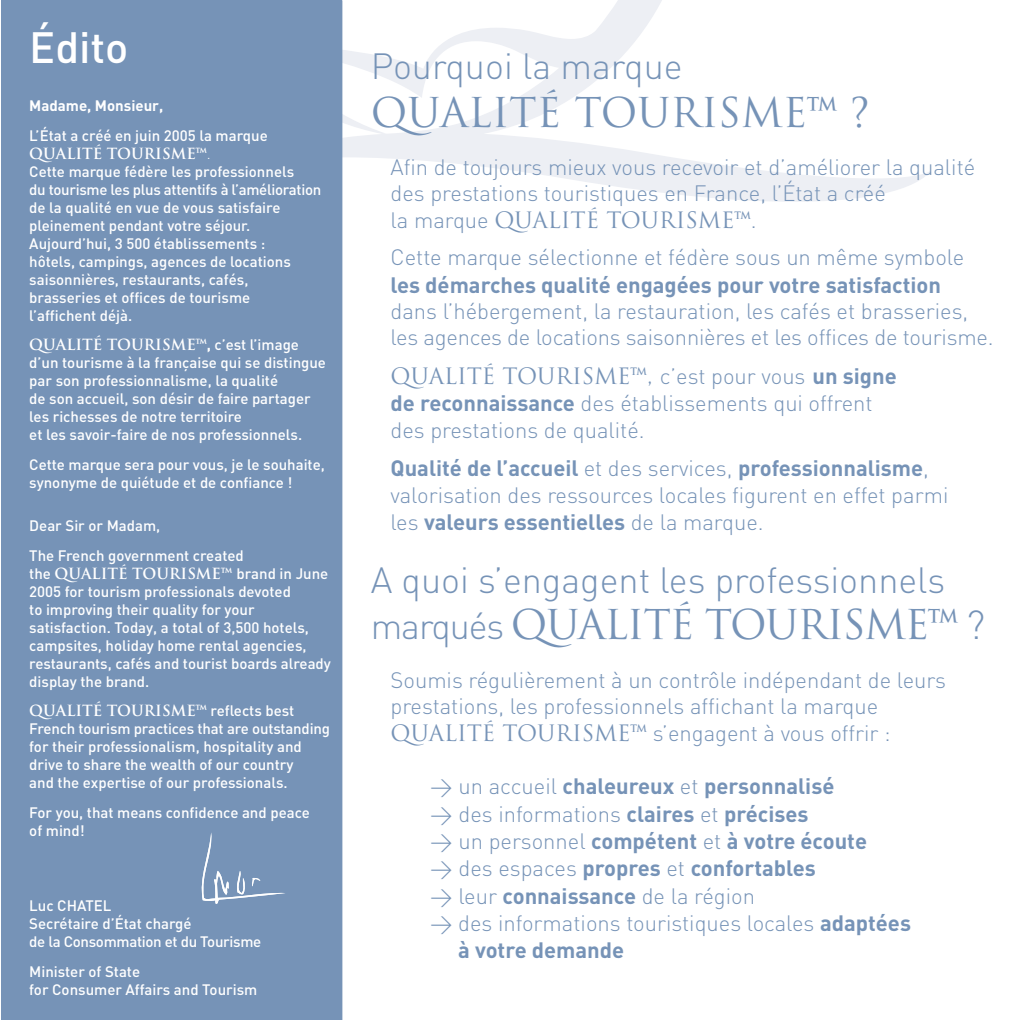
<style>
.page{position:relative;width:1021px;height:1020px;background:#fff}
.page>*{position:absolute;margin:0;border:0;box-sizing:border-box;transform-origin:0 0}
.t1{font:500 43.2px "DIN";color:#fff}
.t2{font:40px "Trajan";letter-spacing:-.03em;color:#7693b7}
.t3{font:40px "Trajan";color:#7693b7}
.t4{font:300 36px "DIN";color:#7693b7}
.t5{font:300 22px/26.4px "DIN";color:#7693b7}
.t6{font:700 22px "DIN";color:#7693b7}
.t7{font:22px "Trajan";color:#7693b7}
.t8{font:500 15px/18px "DIN";color:#fff}
.t9{font:700 15px "Trajan";color:#fff}
.t10{font:500 15px/18px "DIN";letter-spacing:-.02em;color:#fff}
.t11{font:700 15px "DIN";color:#fff}
.s1{font-family:"DIN";font-weight:300}
.s2{font-family:"DIN"}
.s3{font-family:"DIN";font-weight:500}
.s4{font-family:"DIN";font-weight:700}
.s5{font-weight:700}
.s6{font-family:"DIN";font-weight:300;font-size:36px}
.s7{font-family:"Trajan";font-weight:400}
.s8{font-weight:300}
</style>
<div class="page">
<svg style="left:342px;top:1px;width:587px;height:201px"></svg>
<svg style="left:342px;top:1px;width:297px;height:133px"></svg>
<div style="left:1px;top:0;width:340px;height:1019px;background:#7693b7"></div>
<hr style="left:340px;top:0;width:2px;height:1019px;background:#7693b7">
<svg style="left:202px;top:833px;width:83px;height:70px"></svg>
<h1 class="t1" style="left:29px;top:32px;width:100px">Édito</h1>
<p class="t11" style="left:29px;top:101px;width:135px">Madame, Monsieur,</p>
<p class="t8" style="left:29px;top:128px;width:240px">L’État a créé en juin 2005 la marque</p>
<p class="t9" style="left:29px;top:145px;width:183px">QUALITÉ TOURISME™<span class="s1">.</span></p>
<p class="t8" style="left:29px;top:164px;width:293px">Cette marque fédère les professionnels<br>du tourisme les plus attentifs à l’amélioration de la qualité en vue de vous satisfaire pleinement pendant votre séjour.<br>Aujourd’hui, 3 500 établissements :<br>hôtels, campings, agences de locations saisonnières, restaurants, cafés, brasseries et offices de tourisme<br>l’affichent déjà.</p>
<p class="t9" style="left:29px;top:336px;width:271px">QUALITÉ TOURISME™<span class="s2">,</span> <span class="s3">c’est l’image</span></p>
<p class="t8" style="left:29px;top:355px;width:298px">d’un tourisme à la française qui se distingue par son professionnalisme, la qualité<br>de son accueil, son désir de faire partager les richesses de notre territoire<br>et les savoir-faire de nos professionnels.</p>
<p class="t8" style="left:29px;top:457px;width:297px">Cette marque sera pour vous, je le souhaite, synonyme de quiétude et de confiance !</p>
<p class="t8" style="left:29px;top:513px;width:216px;line-height:29.4px">Dear Sir or Madam,<br>The French government created</p>
<p class="t9" style="left:29px;top:564px;width:300px"><span class="s3">the</span> QUALITÉ TOURISME™ <span class="s3">brand in June</span></p>
<p class="t8" style="left:29px;top:584px;width:303px">2005 for tourism professionals devoted<br>to improving their quality for your satisfaction. Today, a total of 3,500 hotels, campsites, holiday home rental agencies, restaurants, cafés and tourist boards already display the brand.</p>
<p class="t9" style="left:29px;top:702px;width:266px">QUALITÉ TOURISME™ <span class="s3">reflects best</span></p>
<p class="t8" style="left:29px;top:721px;width:302px">French tourism practices that are outstanding for their professionalism, hospitality and drive to share the wealth of our country<br>and the expertise of our professionals.</p>
<p class="t8" style="left:29px;top:804px;width:282px">For you, that means confidence and peace of mind!</p>
<p class="t10" style="left:29px;top:898px;width:233px">Luc CHATEL<br>Secrétaire d’État chargé<br>de la Consommation et du Tourisme</p>
<p class="t8" style="left:29px;top:963px;width:229px">Minister of State<br>for Consumer Affairs and Tourism</p>
<h3 class="t4" style="left:370px;top:53px;width:313px">Pourquoi la marque</h3>
<h2 class="t3" style="left:370px;top:90px;width:500px">QUALITÉ TOURISME™ ?</h2>
<h3 class="t5" style="left:390px;top:156px;width:586px">Afin de toujours mieux vous recevoir et d’améliorer la qualité des prestations touristiques en France, l’État a créé</h3>
<h3 class="t7" style="left:390px;top:207px;width:367px"><span class="s1">la marque</span> QUALITÉ TOURISME™<span class="s1">.</span></h3>
<h3 class="t5" style="left:390px;top:247px;width:575px">Cette marque sélectionne et fédère sous un même symbole</h3>
<h3 class="t6" style="left:390px;top:277px;width:552px">les démarches qualité engagées pour votre satisfaction</h3>
<h3 class="t5" style="left:390px;top:300px;width:604px">dans l’hébergement, la restauration, les cafés et brasseries, les agences de locations saisonnières et les offices de tourisme.</h3>
<h3 class="t7" style="left:390px;top:363px;width:507px">QUALITÉ TOURISME™, <span class="s1">c’est pour vous</span> <span class="s4">un signe</span></h3>
<h3 class="t5" style="left:390px;top:393px;width:483px"><span class="s5">de reconnaissance</span> des établissements qui offrent des prestations de qualité.</h3>
<h3 class="t5" style="left:390px;top:457px;width:559px"><span class="s5">Qualité de l’accueil</span> et des services, <span class="s5">professionnalisme</span>, valorisation des ressources locales figurent en effet parmi les <span class="s5">valeurs essentielles</span> de la marque.</h3>
<h3 class="t4" style="left:370px;top:567px;width:576px">A quoi s’engagent les professionnels</h3>
<h2 class="t2" style="left:370px;top:602px;width:616px"><span class="s6">marqués</span> QUALITÉ TOURISME™ <span class="s1">?</span></h2>
<h3 class="t5" style="left:390px;top:669px;width:557px">Soumis régulièrement à un contrôle indépendant de leurs prestations, les professionnels affichant la marque<br><span class="s7">QUALITÉ TOURISME™</span> s’engagent à vous offrir :</h3>
<h3 class="t6" style="left:430px;top:778px;width:405px"><span class="s8">&gt; un accueil</span> chaleureux <span class="s8">et</span> personnalisé</h3>
<h3 class="t5" style="left:430px;top:803px;width:380px">&gt; des informations <span class="s5">claires</span> et <span class="s5">précises</span></h3>
<h3 class="t6" style="left:430px;top:833px;width:438px"><span class="s8">&gt; un personnel</span> compétent <span class="s8">et</span> à votre écoute</h3>
<h3 class="t6" style="left:430px;top:860px;width:387px"><span class="s8">&gt; des espaces</span> propres <span class="s8">et</span> confortables</h3>
<h3 class="t5" style="left:430px;top:884px;width:326px">&gt; leur <span class="s5">connaissance</span> de la région</h3>
<h3 class="t5" style="left:430px;top:912px;width:482px">&gt; des informations touristiques locales <span class="s5">adaptées</span></h3>
<h3 class="t6" style="left:458px;top:942px;width:167px">à votre demande</h3>
</div>
